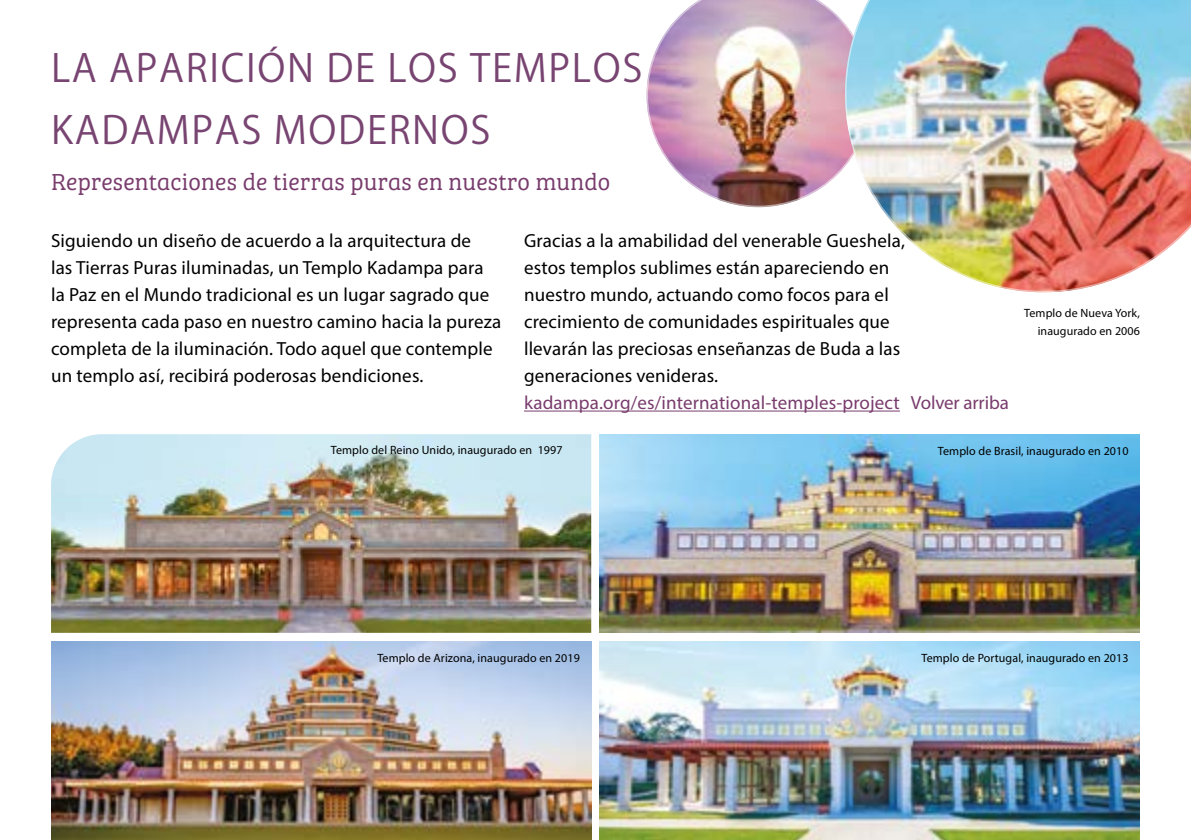
<style>
.page{position:relative;width:1191px;height:840px;background:#fff}
.page>*{position:absolute;margin:0;border:0;box-sizing:border-box;transform-origin:0 0}
.t1{font:38px/62px "Koz Go Pro";letter-spacing:.045em;color:#784471}
.t2{font:300 24px "Bree Serif";letter-spacing:.01em;color:#793c6d}
.t3{font:19px/27px "Myriad Pro";letter-spacing:.01em;color:#000}
.t4{font:19px "Myriad Pro";letter-spacing:.01em;color:#793c6d}
.t5{font:12px/18px "Myriad Pro";letter-spacing:.01em;color:#000;text-align:right}
</style>
<div class="page">
<img style="left:51px;top:641px;width:540px;height:198px">
<img style="left:600px;top:434px;width:540px;height:198px">
<img style="left:600px;top:641px;width:540px;height:198px">
<img style="left:51px;top:434px;width:540px;height:198px">
<hr style="left:524px;top:410px;width:376px;height:1px;background:#793c6d">
<img style="left:646px;top:0;width:199px;height:207px">
<img style="left:845px;top:0;width:346px;height:292px">
<h1 class="t1" style="left:51px;top:38px;width:593px">LA APARICIÓN DE LOS TEMPLOS<br>KADAMPAS MODERNOS</h1>
<p class="t2" style="left:51px;top:164px;width:561px">Representaciones de tierras puras en nuestro mundo</p>
<p class="t3" style="left:51px;top:227px;width:451px">Siguiendo un diseño de acuerdo a la arquitectura de<br>las Tierras Puras iluminadas, un Templo Kadampa para la Paz en el Mundo tradicional es un lugar sagrado que representa cada paso en nuestro camino hacia la pureza completa de la iluminación. Todo aquel que contemple un templo así, recibirá poderosas bendiciones.</p>
<p class="t3" style="left:524px;top:227px;width:382px">Gracias a la amabilidad del venerable Gueshela, estos templos sublimes están apareciendo en nuestro mundo, actuando como focos para el crecimiento de comunidades espirituales que llevarán las preciosas enseñanzas de Buda a las generaciones venideras.</p>
<p class="t4" style="left:524px;top:391px;width:486px">kadampa.org/es/international-temples-project Volver arriba</p>
<p class="t5" style="left:1024px;top:303px;width:117px">Templo de Nueva York, inaugurado en 2006</p>
<p class="t5" style="left:331px;top:440px;width:233px">Templo del Reino Unido, inaugurado en 1997</p>
<p class="t5" style="left:377px;top:648px;width:204px">Templo de Arizona, inaugurado en 2019</p>
<p class="t5" style="left:938px;top:441px;width:192px">Templo de Brasil, inaugurado en 2010</p>
<p class="t5" style="left:921px;top:648px;width:209px">Templo de Portugal, inaugurado en 2013</p>
</div>
